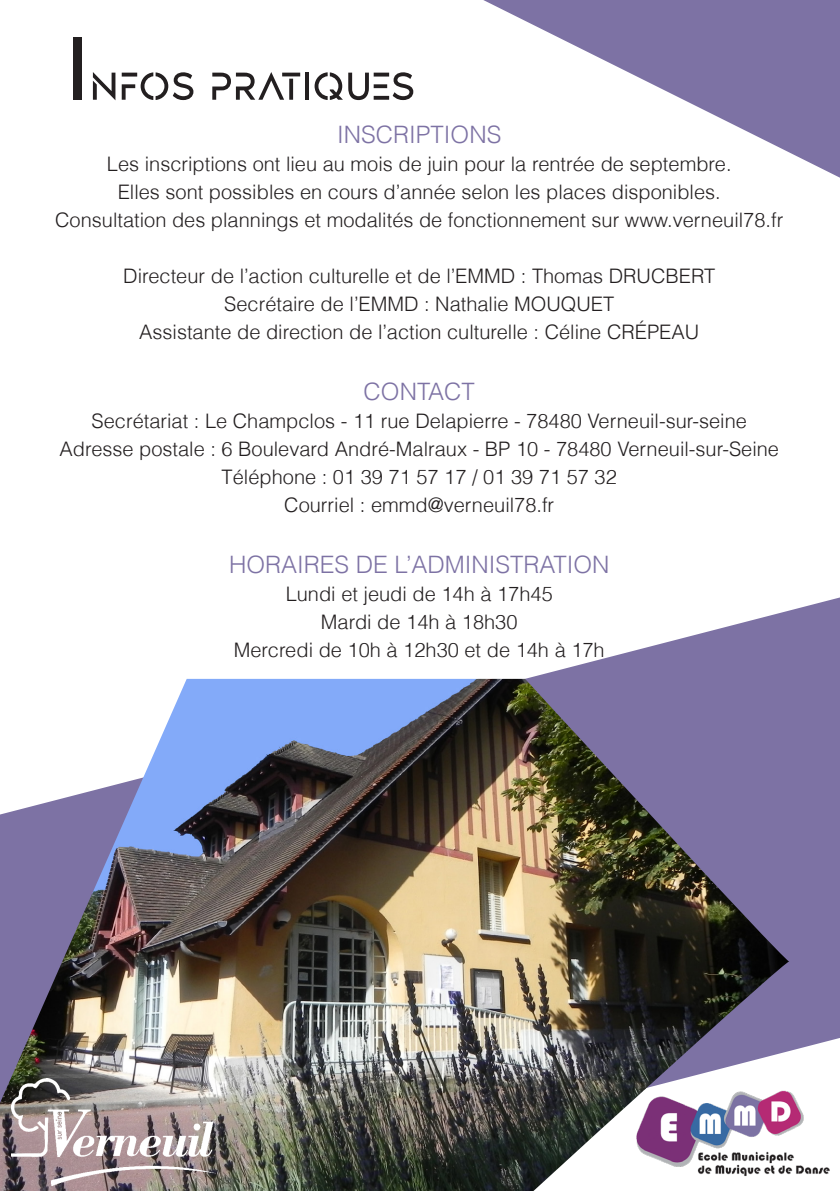
<style>
.page{position:relative;width:840px;height:1191px;background:#fff}
.page>*{position:absolute;margin:0;border:0;box-sizing:border-box;transform-origin:0 0}
.t1{font:56px "DESIGNER Regular";color:#231f20}
.t2{font:300 24px "Helvetica";color:#7d72a4}
.t3{font:300 20px/28px "Helvetica";color:#231f20;text-align:center}
.s1{font-size:100px}
</style>
<div class="page">
<svg style="left:187px;top:597px;width:652px;height:575px"></svg>
<img style="left:0;top:679px;width:789px;height:512px">
<svg style="left:483px;top:0;width:356px;height:177px"></svg>
<img style="left:636px;top:1088px;width:193px;height:89px">
<img style="left:11px;top:1079px;width:205px;height:106px">
<p class="t1" style="left:66px;top:47px;width:350px"><span class="s1">I</span>nfos pratiques</p>
<p class="t2" style="left:337px;top:119px;width:166px">INSCRIPTIONS</p>
<p class="t3" style="left:107px;top:149px;width:625px">Les inscriptions ont lieu au mois de juin pour la rentrée de septembre.</p>
<p class="t3" style="left:118px;top:177px;width:604px">Elles sont possibles en cours d’année selon les places disponibles.</p>
<p class="t3" style="left:55px;top:205px;width:729px">Consultation des plannings et modalités de fonctionnement sur www.verneuil78.fr</p>
<p class="t3" style="left:123px;top:261px;width:593px">Directeur de l’action culturelle et de l’EMMD : Thomas DRUCBERT<br>Secrétaire de l’EMMD : Nathalie MOUQUET</p>
<p class="t3" style="left:139px;top:317px;width:561px">Assistante de direction de l’action culturelle : Céline CRÉPEAU</p>
<p class="t2" style="left:363px;top:376px;width:113px">CONTACT</p>
<p class="t3" style="left:91px;top:406px;width:656px">Secrétariat : Le Champclos - 11 rue Delapierre - 78480 Verneuil-sur-seine</p>
<p class="t3" style="left:59px;top:434px;width:720px">Adresse postale : 6 Boulevard André-Malraux - BP 10 - 78480 Verneuil-sur-Seine</p>
<p class="t3" style="left:221px;top:462px;width:396px">Téléphone : 01 39 71 57 17 / 01 39 71 57 32</p>
<p class="t3" style="left:284px;top:490px;width:271px">Courriel : emmd@verneuil78.fr</p>
<p class="t2" style="left:229px;top:549px;width:382px">HORAIRES DE L’ADMINISTRATION</p>
<p class="t3" style="left:285px;top:579px;width:268px">Lundi et jeudi de 14h à 17h45</p>
<p class="t3" style="left:321px;top:607px;width:198px">Mardi de 14h à 18h30</p>
<p class="t3" style="left:233px;top:635px;width:372px">Mercredi de 10h à 12h30 et de 14h à 17h</p>
</div>
